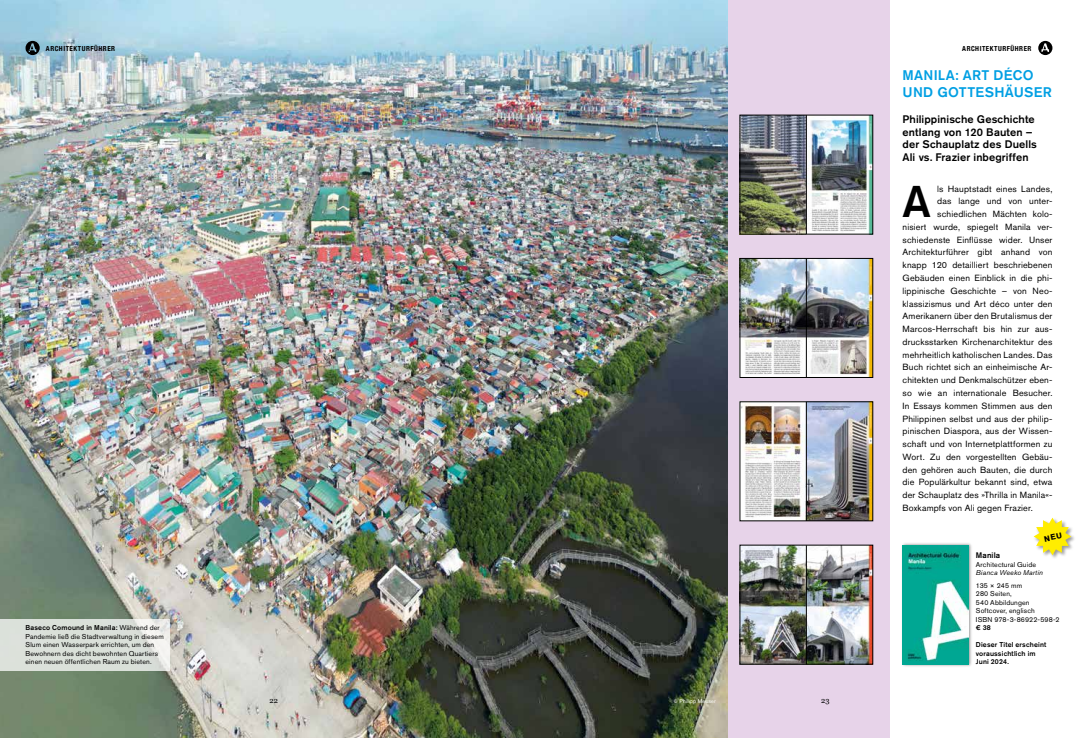
<style>
.page{position:relative;width:1078px;height:738px;background:#fff}
.page>*{position:absolute;margin:0;border:0;box-sizing:border-box;transform-origin:0 0}
.t1{font:500 44px "Akzidenz Grotesk Pro";color:#000}
.t2{font:500 13.9px/16.8px "Akzidenz Grotesk Pro";letter-spacing:.015em;color:#009fe3}
.t3{font:500 10.9px/12.8px "Akzidenz Grotesk Pro";letter-spacing:.01em;color:#000}
.t4{font:8.9px "Akzidenz Grotesk Pro";letter-spacing:.015em;color:#000}
.t5{font:500 8px "Akzidenz Grotesk Pro";letter-spacing:.015em;color:#000}
.t6{font:7.5px "Georgia";color:#000}
.t7{font:7px/8.5px "Akzidenz Grotesk Pro";letter-spacing:.02em;color:#000}
.t8{font:500 7px/8.5px "Akzidenz Grotesk Pro";letter-spacing:.02em;color:#000}
.t9{font:italic 7px "Akzidenz Grotesk Pro";letter-spacing:.02em;color:#000}
.t10{font:700 condensed 6.9px "Helvetica Neue";letter-spacing:.075em;color:#000}
.t11{font:5.5px "Akzidenz Grotesk Pro";letter-spacing:.025em;color:#fff}
.s1{font-weight:500}
</style>
<div class="page">
<div style="left:727px;top:0;width:162px;height:737px;background:#e7d3e9"></div>
<img style="left:0;top:0;width:727px;height:737px">
<div style="left:900px;top:541px;width:72px;height:125px;background:#000;opacity:.45"></div>
<img style="left:902px;top:544px;width:65px;height:119px">
<img style="left:741px;top:117px;width:129px;height:115px">
<div style="left:739px;top:115px;width:133px;height:119px;border:1px solid #000"></div>
<hr style="left:806px;top:115px;width:1px;height:119px;background:#000">
<img style="left:741px;top:260px;width:129px;height:115px">
<div style="left:739px;top:258px;width:133px;height:119px;border:1px solid #000"></div>
<hr style="left:806px;top:258px;width:1px;height:119px;background:#000">
<img style="left:741px;top:403px;width:129px;height:115px">
<hr style="left:806px;top:401px;width:1px;height:119px;background:#000">
<img style="left:741px;top:546px;width:129px;height:115px">
<hr style="left:806px;top:545px;width:1px;height:118px;background:#000">
<svg style="left:0;top:618px;width:170px;height:52px;background:#dbe0d9"></svg>
<div style="left:1032px;top:516px;width:43px;height:43px;background:#000;opacity:.4"></div>
<svg style="left:1038px;top:41px;width:14px;height:14px"></svg>
<svg style="left:26px;top:41px;width:14px;height:14px"></svg>
<svg style="left:1033px;top:517px;width:37px;height:38px"></svg>
<p class="t10" style="left:26px;top:43px;width:5px">A</p>
<p class="t10" style="left:46px;top:43px;width:71px">ARCHITEKTURFÜHRER</p>
<p class="t10" style="left:962px;top:43px;width:71px">ARCHITEKTURFÜHRER</p>
<p class="t7" style="left:26px;top:623px;width:140px"><span class="s1">Baseco Comound in Manila:</span> Während der Pandemie ließ die Stadtverwaltung in diesem Slum einen Wasserpark errichten, um den Bewohnern des dicht bewohnten Quartiers einen neuen öffentlichen Raum zu bieten.</p>
<p class="t6" style="left:269px;top:694px;width:10px">22</p>
<p class="t6" style="left:821px;top:694px;width:10px">23</p>
<p class="t11" style="left:673px;top:696px;width:44px">© Philipp Meuser</p>
<h2 class="t2" style="left:902px;top:67px;width:151px">MANILA: ART DÉCO<br>UND GOTTESHÄUSER</h2>
<p class="t3" style="left:902px;top:112px;width:136px">Philippinische Geschichte entlang von 120 Bauten – der Schauplatz des Duells<br>Ali vs. Frazier inbegriffen</p>
<h1 class="t1" style="left:902px;top:173px;width:30px">A</h1>
<p class="t4" style="left:937px;top:182px;width:117px">ls Hauptstadt eines Landes,</p>
<p class="t4" style="left:937px;top:195px;width:117px">das lange und von unter-</p>
<p class="t4" style="left:937px;top:208px;width:116px">schiedlichen Mächten kolo-</p>
<p class="t4" style="left:902px;top:221px;width:151px">nisiert wurde, spiegelt Manila ver-</p>
<p class="t4" style="left:902px;top:233px;width:151px">schiedenste Einflüsse wider. Unser</p>
<p class="t4" style="left:902px;top:246px;width:151px">Architekturführer gibt anhand von</p>
<p class="t4" style="left:902px;top:259px;width:151px">knapp 120 detailliert beschriebenen</p>
<p class="t4" style="left:902px;top:272px;width:151px">Gebäuden einen Einblick in die phi-</p>
<p class="t4" style="left:902px;top:285px;width:151px">lippinische Geschichte – von Neo-</p>
<p class="t4" style="left:902px;top:297px;width:151px">klassizismus und Art déco unter den</p>
<p class="t4" style="left:902px;top:310px;width:151px">Amerikanern über den Brutalismus der</p>
<p class="t4" style="left:902px;top:323px;width:151px">Marcos-Herrschaft bis hin zur aus-</p>
<p class="t4" style="left:902px;top:336px;width:151px">drucksstarken Kirchenarchitektur des</p>
<p class="t4" style="left:902px;top:348px;width:151px">mehrheitlich katholischen Landes. Das</p>
<p class="t4" style="left:902px;top:361px;width:151px">Buch richtet sich an einheimische Ar-</p>
<p class="t4" style="left:902px;top:374px;width:151px">chitekten und Denkmalschützer eben-</p>
<p class="t4" style="left:902px;top:387px;width:151px">so wie an internationale Besucher.</p>
<p class="t4" style="left:902px;top:399px;width:151px">In Essays kommen Stimmen aus den</p>
<p class="t4" style="left:902px;top:412px;width:151px">Philippinen selbst und aus der philip-</p>
<p class="t4" style="left:902px;top:425px;width:151px">pinischen Diaspora, aus der Wissen-</p>
<p class="t4" style="left:902px;top:438px;width:151px">schaft und von Internetplattformen zu</p>
<p class="t4" style="left:902px;top:450px;width:151px">Wort. Zu den vorgestellten Gebäu-</p>
<p class="t4" style="left:902px;top:463px;width:151px">den gehören auch Bauten, die durch</p>
<p class="t4" style="left:902px;top:476px;width:151px">die Populärkultur bekannt sind, etwa</p>
<p class="t4" style="left:902px;top:489px;width:151px">der Schauplatz des »Thrilla in Manila«-</p>
<p class="t4" style="left:902px;top:501px;width:132px">Boxkampfs von Ali gegen Frazier.</p>
<p class="t5" style="left:975px;top:549px;width:26px">Manila</p>
<p class="t7" style="left:975px;top:559px;width:62px">Architectural Guide</p>
<p class="t9" style="left:975px;top:567px;width:68px">Bianca Weeko Martin</p>
<p class="t7" style="left:975px;top:580px;width:85px">135 × 245 mm<br>280 Seiten,<br>540 Abbildungen<br>Softcover, englisch<br>ISBN 978-3-86922-598-2</p>
<p class="t8" style="left:975px;top:622px;width:17px">€ 38</p>
<p class="t8" style="left:975px;top:639px;width:72px">Dieser Titel erscheint voraussichtlich im<br>Juni 2024.</p>
</div>
